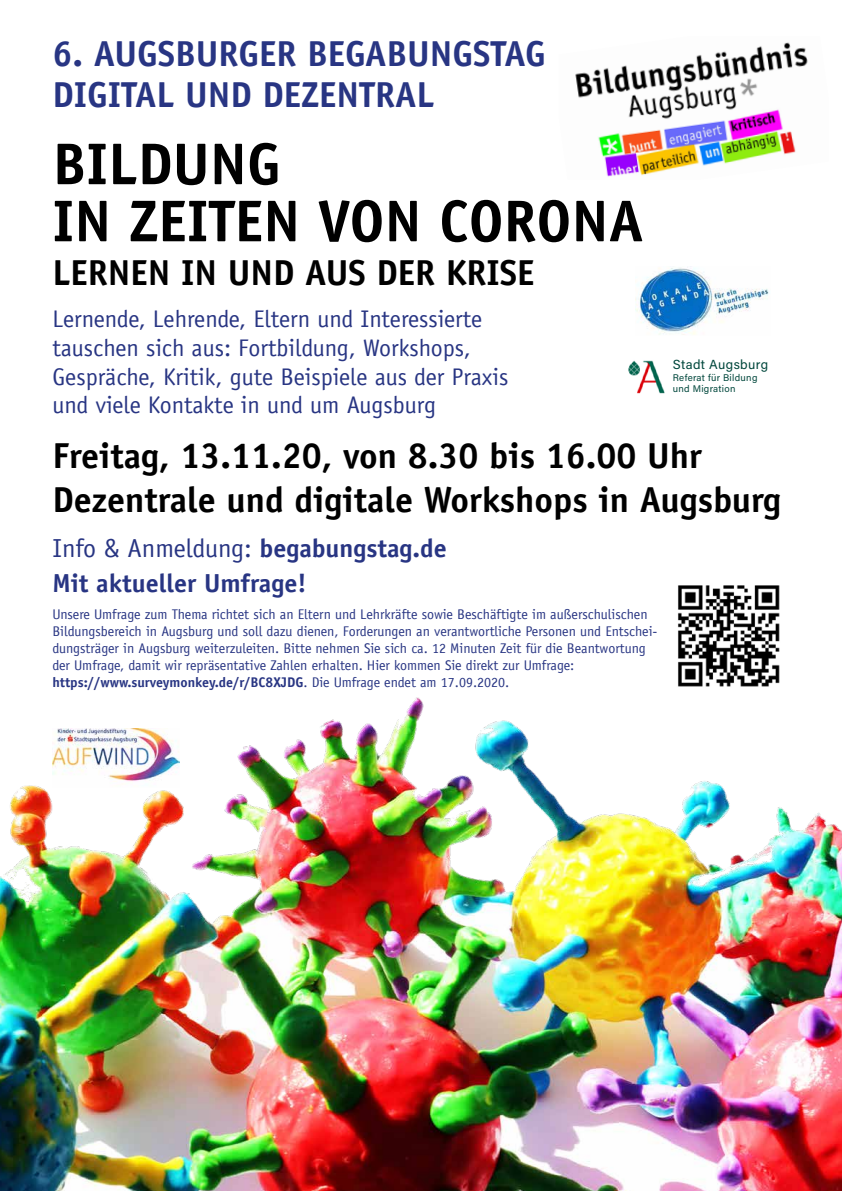
<style>
.page{position:relative;width:842px;height:1191px;background:#fff}
.page>*{position:absolute;margin:0;border:0;box-sizing:border-box;transform-origin:0 0}
.t1{font:700 59px/57.1px "Officina Sans";color:#000}
.t2{font:700 36px/43.8px "Officina Sans";color:#000}
.t3{font:700 36px/41px "Officina Sans";color:#283583}
.t4{font:700 26px/35px "Officina Sans";color:#283583}
.t5{font:24px/28.8px "Officina Sans";color:#283583}
.t6{font:14px/16.8px "Officina Sans";color:#283583}
.t7{font:13.2px "Acumin Variable Concept";letter-spacing:.05em;color:#00473c}
.t8{font:9.7px/10.5px "Acumin Variable Concept";letter-spacing:.05em;color:#00473c}
.s1{font-weight:400}
.s2{font-weight:700}
</style>
<div class="page">
<img style="left:0;top:697px;width:842px;height:494px">
<img style="left:52px;top:729px;width:128px;height:58px">
<img style="left:575px;top:42px;width:233px;height:135px">
<img style="left:678px;top:585px;width:102px;height:102px">
<img style="left:628px;top:360px;width:37px;height:34px">
<img style="left:635px;top:268px;width:134px;height:67px">
<h2 class="t3" style="left:52px;top:33px;width:495px">6. AUGSBURGER BEGABUNGSTAG<br>DIGITAL UND DEZENTRAL</h2>
<h1 class="t1" style="left:52px;top:135px;width:593px">BILDUNG<br>IN ZEITEN VON CORONA</h1>
<h2 class="t2" style="left:52px;top:250px;width:483px">LERNEN IN UND AUS DER KRISE</h2>
<h3 class="t5" style="left:52px;top:304px;width:458px">Lernende, Lehrende, Eltern und Interessierte tauschen sich aus: Fortbildung, Workshops, Gespräche, Kritik, gute Beispiele aus der Praxis und viele Kontakte in und um Augsburg</h3>
<h2 class="t2" style="left:52px;top:433px;width:730px">Freitag, 13.11.20, von 8.30 bis 16.00 Uhr<br>Dezentrale und digitale Workshops in Augsburg</h2>
<h3 class="t4" style="left:52px;top:531px;width:396px"><span class="s1">Info &amp; Anmeldung:</span> begabungstag.de<br>Mit aktueller Umfrage!</h3>
<p class="t6" style="left:52px;top:606px;width:607px">Unsere Umfrage zum Thema richtet sich an Eltern und Lehrkräfte sowie Beschäftigte im außerschulischen Bildungsbereich in Augsburg und soll dazu dienen, Forderungen an verantwortliche Personen und Entschei&shy;dungsträger in Augsburg weiterzuleiten. Bitte nehmen Sie sich ca. 12 Minuten Zeit für die Beantwortung der Umfrage, damit wir repräsentative Zahlen erhalten. Hier kommen Sie direkt zur Umfrage: <span class="s2">https://www.surveymonkey.de/r/BC8XJDG</span>. Die Umfrage endet am 17.09.2020.</p>
<p class="t7" style="left:673px;top:355px;width:97px">Stadt Augsburg</p>
<p class="t8" style="left:673px;top:372px;width:86px">Referat für Bildung und Migration</p>
</div>
